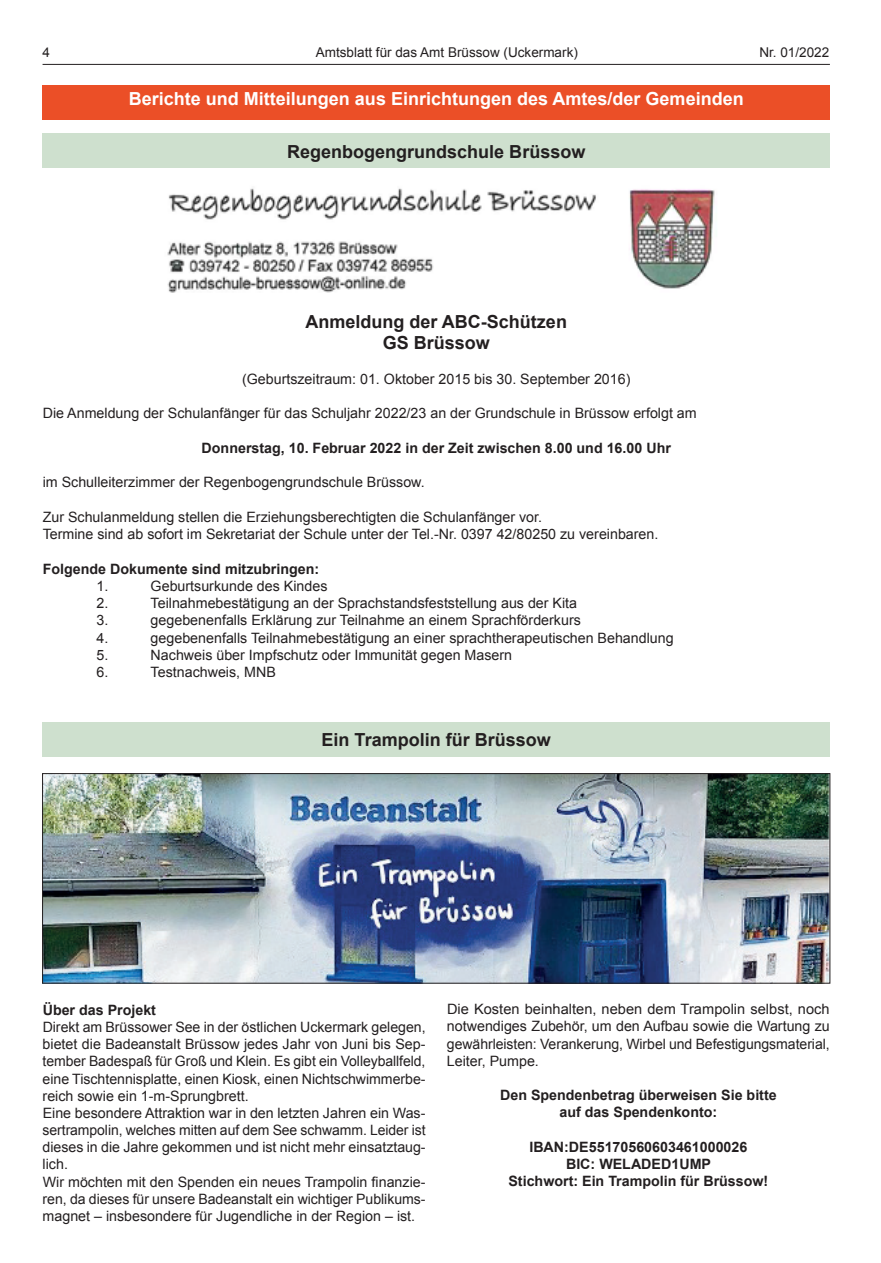
<style>
.page{position:relative;width:881px;height:1263px;background:#fff}
.page>*{position:absolute;margin:0;border:0;box-sizing:border-box;transform-origin:0 0}
.t1{font:700 18px/21.6px "Arial";color:#231f20;text-align:center}
.t2{font:700 18px "Arial";color:#fff}
.t3{font:14.25px/17.1px "Arial";color:#231f20}
.t4{font:700 14.25px/17.2px "Arial";color:#231f20;text-align:center}
.t5{font:13.5px "Arial";color:#231f20}
</style>
<div class="page">
<hr style="left:43px;top:64px;width:786px;height:1px;background:#231f20">
<div style="left:43px;top:723px;width:786px;height:34px;background:#cee0ce"></div>
<div style="left:43px;top:85px;width:786px;height:34px;background:#eb4f27"></div>
<div style="left:43px;top:134px;width:786px;height:34px;background:#cee0ce"></div>
<img style="left:167px;top:188px;width:548px;height:105px">
<img style="left:44px;top:775px;width:783px;height:206px">
<div style="left:42px;top:773px;width:787px;height:210px;border:1px solid #231f20"></div>
<p class="t5" style="left:43px;top:43px;width:9px">4</p>
<p class="t5" style="left:316px;top:43px;width:263px">Amtsblatt für das Amt Brüssow (Uckermark)</p>
<p class="t5" style="left:759px;top:43px;width:71px">Nr. 01/2022</p>
<p class="t2" style="left:129px;top:87px;width:616px">Berichte und Mitteilungen aus Einrichtungen des Amtes/der Gemeinden</p>
<p class="t1" style="left:287px;top:141px;width:300px">Regenbogengrundschule Brüssow</p>
<p class="t1" style="left:305px;top:311px;width:263px">Anmeldung der ABC-Schützen<br>GS Brüssow</p>
<p class="t3" style="left:242px;top:370px;width:390px">(Geburtszeitraum: 01. Oktober 2015 bis 30. September 2016)</p>
<p class="t3" style="left:43px;top:405px;width:655px">Die Anmeldung der Schulanfänger für das Schuljahr 2022/23 an der Grundschule in Brüssow erfolgt am</p>
<p class="t4" style="left:201px;top:440px;width:470px">Donnerstag, 10. Februar 2022 in der Zeit zwischen 8.00 und 16.00 Uhr</p>
<p class="t3" style="left:43px;top:474px;width:383px">im Schulleiterzimmer der Regenbogengrundschule Brüssow.</p>
<p class="t3" style="left:43px;top:508px;width:617px">Zur Schulanmeldung stellen die Erziehungsberechtigten die Schulanfänger vor.<br>Termine sind ab sofort im Sekretariat der Schule unter der Tel.-Nr. 0397 42/80250 zu vereinbaren.</p>
<p class="t4" style="left:43px;top:560px;width:278px">Folgende Dokumente sind mitzubringen:</p>
<p class="t3" style="left:97px;top:577px;width:13px">1.</p>
<p class="t3" style="left:151px;top:577px;width:178px">Geburtsurkunde des Kindes</p>
<p class="t3" style="left:97px;top:595px;width:13px">2.</p>
<p class="t3" style="left:151px;top:595px;width:428px">Teilnahmebestätigung an der Sprachstandsfeststellung aus der Kita</p>
<p class="t3" style="left:97px;top:612px;width:13px">3.</p>
<p class="t3" style="left:151px;top:612px;width:431px">gegebenenfalls Erklärung zur Teilnahme an einem Sprachförderkurs</p>
<p class="t3" style="left:97px;top:629px;width:13px">4.</p>
<p class="t3" style="left:151px;top:629px;width:524px">gegebenenfalls Teilnahmebestätigung an einer sprachtherapeutischen Behandlung</p>
<p class="t3" style="left:97px;top:646px;width:13px">5.</p>
<p class="t3" style="left:151px;top:646px;width:363px">Nachweis über Impfschutz oder Immunität gegen Masern</p>
<p class="t3" style="left:97px;top:664px;width:13px">6.</p>
<p class="t3" style="left:151px;top:664px;width:127px">Testnachweis, MNB</p>
<p class="t1" style="left:321px;top:730px;width:231px">Ein Trampolin für Brüssow</p>
<p class="t4" style="left:43px;top:1002px;width:115px">Über das Projekt</p>
<p class="t3" style="left:43px;top:1019px;width:384px">Direkt am Brüssower See in der östlichen Uckermark gelegen, bietet die Badeanstalt Brüssow jedes Jahr von Juni bis Sep&shy;tember Badespaß für Groß und Klein. Es gibt ein Volleyballfeld, eine Tischtennisplatte, einen Kiosk, einen Nichtschwimmerbe&shy;reich sowie ein 1-m-Sprungbrett.<br>Eine besondere Attraktion war in den letzten Jahren ein Was&shy;sertrampolin, welches mitten auf dem See schwamm. Leider ist dieses in die Jahre gekommen und ist nicht mehr einsatztaug&shy;lich.<br>Wir möchten mit den Spenden ein neues Trampolin finanzie&shy;ren, da dieses für unsere Badeanstalt ein wichtiger Publikums&shy;magnet – insbesondere für Jugendliche in der Region – ist.</p>
<p class="t3" style="left:447px;top:1001px;width:384px;text-align:justify">Die Kosten beinhalten, neben dem Trampolin selbst, noch notwendiges Zubehör, um den Aufbau sowie die Wartung zu gewährleisten: Verankerung, Wirbel und Befestigungsmaterial, Leiter, Pumpe.</p>
<p class="t4" style="left:500px;top:1087px;width:278px">Den Spendenbetrag überweisen Sie bitte auf das Spendenkonto:</p>
<p class="t4" style="left:508px;top:1139px;width:261px">IBAN:DE55170560603461000026<br>BIC: WELADED1UMP<br>Stichwort: Ein Trampolin für Brüssow!</p>
</div>
